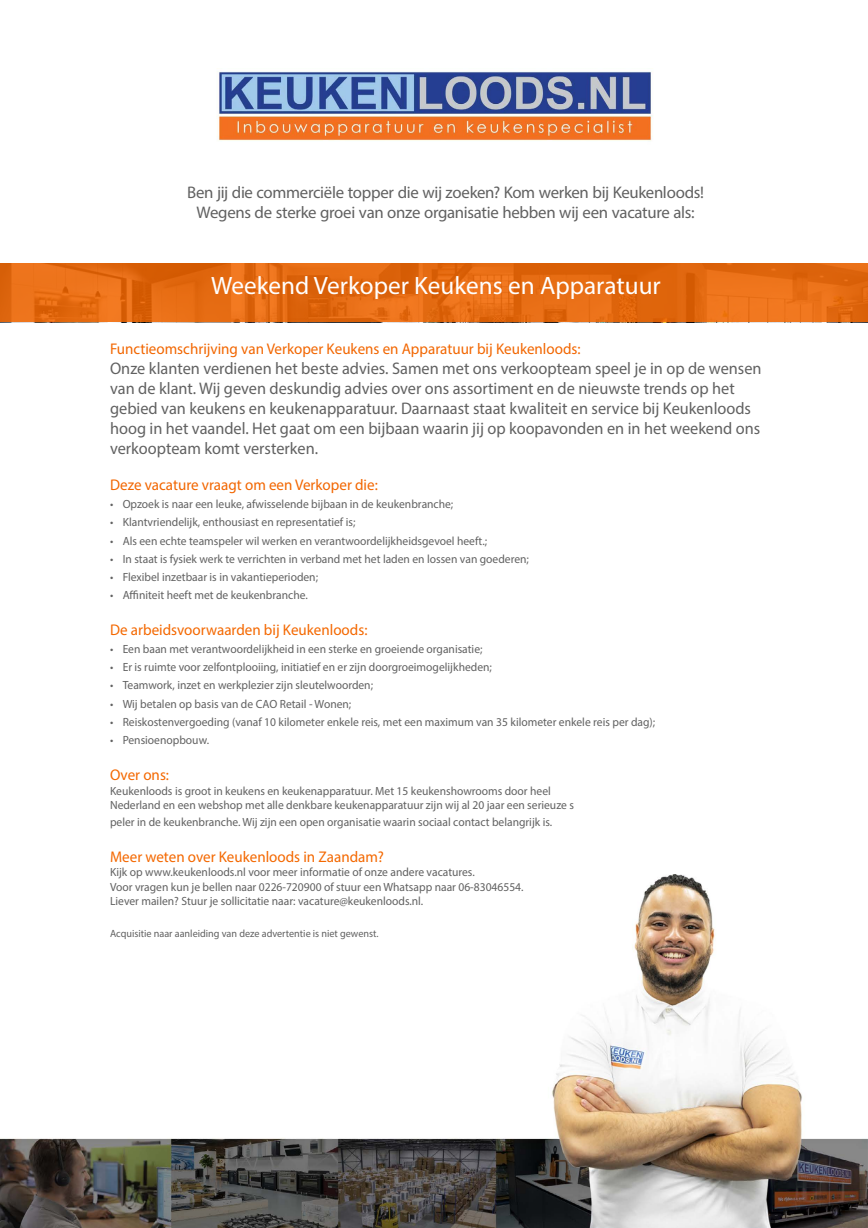
<style>
.page{position:relative;width:868px;height:1228px;background:#fff}
.page>*{position:absolute;margin:0;border:0;box-sizing:border-box;transform-origin:0 0}
.t1{font:25.2px "Myriad Pro";color:#fff}
.t2{font:16.8px/20.2px "Myriad Pro";color:#616161}
.t3{font:16.8px/20.2px "Myriad Pro";letter-spacing:-.02em;color:#616161;text-align:center}
.t4{font:15.5px "Myriad Pro";color:#f26600}
.t5{font:15.5px "Myriad Pro";color:#f46800}
.t6{font:11.9px/14.3px "Myriad Pro";color:#616161}
.t7{font:10.5px "Myriad Pro";color:#616161}
</style>
<div class="page">
<img style="left:0;top:874px;width:868px;height:354px">
<svg style="left:0;top:263px;width:868px;height:59px;background:#e46a11"></svg>
<img style="left:218px;top:71px;width:434px;height:70px">
<h2 class="t3" style="left:187px;top:182px;width:518px">Ben jij die commerciële topper die wij zoeken? Kom werken bij Keukenloods!<br>Wegens de sterke groei van onze organisatie hebben wij een vacature als:</h2>
<h1 class="t1" style="left:211px;top:270px;width:451px">Weekend Verkoper Keukens en Apparatuur</h1>
<h3 class="t4" style="left:110px;top:339px;width:472px">Functieomschrijving van Verkoper Keukens en Apparatuur bij Keukenloods:</h3>
<p class="t2" style="left:110px;top:358px;width:653px">Onze klanten verdienen het beste advies. Samen met ons verkoopteam speel je in op de wensen van de klant. Wij geven deskundig advies over ons assortiment en de nieuwste trends op het gebied van keukens en keukenapparatuur. Daarnaast staat kwaliteit en service bij Keukenloods hoog in het vaandel. Het gaat om een bijbaan waarin jij op koopavonden en in het weekend ons verkoopteam komt versterken.</p>
<h3 class="t4" style="left:110px;top:476px;width:269px">Deze vacature vraagt om een Verkoper die:</h3>
<p class="t6" style="left:110px;top:497px;width:345px">• Opzoek is naar een leuke, afwisselende bijbaan in de keukenbranche;</p>
<p class="t6" style="left:110px;top:515px;width:247px">• Klantvriendelijk, enthousiast en representatief is;</p>
<p class="t6" style="left:110px;top:533px;width:379px">• Als een echte teamspeler wil werken en verantwoordelijkheidsgevoel heeft.;</p>
<p class="t6" style="left:110px;top:551px;width:420px">• In staat is fysiek werk te verrichten in verband met het laden en lossen van goederen;</p>
<p class="t6" style="left:110px;top:569px;width:210px">• Flexibel inzetbaar is in vakantieperioden;</p>
<p class="t6" style="left:110px;top:587px;width:199px">• Affiniteit heeft met de keukenbranche.</p>
<h3 class="t5" style="left:110px;top:620px;width:259px">De arbeidsvoorwaarden bij Keukenloods:</h3>
<p class="t6" style="left:110px;top:642px;width:374px">• Een baan met verantwoordelijkheid in een sterke en groeiende organisatie;</p>
<p class="t6" style="left:110px;top:660px;width:383px">• Er is ruimte voor zelfontplooiing, initiatief en er zijn doorgroeimogelijkheden;</p>
<p class="t6" style="left:110px;top:678px;width:265px">• Teamwork, inzet en werkplezier zijn sleutelwoorden;</p>
<p class="t6" style="left:110px;top:696px;width:243px">• Wij betalen op basis van de CAO Retail - Wonen;</p>
<p class="t6" style="left:110px;top:714px;width:547px">• Reiskostenvergoeding (vanaf 10 kilometer enkele reis, met een maximum van 35 kilometer enkele reis per dag);</p>
<p class="t6" style="left:110px;top:732px;width:101px">• Pensioenopbouw.</p>
<h3 class="t5" style="left:110px;top:765px;width:61px">Over ons:</h3>
<p class="t6" style="left:110px;top:783px;width:465px">Keukenloods is groot in keukens en keukenapparatuur. Met 15 keukenshowrooms door heel<br>Nederland en een webshop met alle denkbare keukenapparatuur zijn wij al 20 jaar een serieuze s</p>
<p class="t6" style="left:110px;top:815px;width:444px">peler in de keukenbranche. Wij zijn een open organisatie waarin sociaal contact belangrijk is.</p>
<h3 class="t5" style="left:110px;top:847px;width:276px">Meer weten over Keukenloods in Zaandam?</h3>
<p class="t6" style="left:110px;top:865px;width:415px">Kijk op www.keukenloods.nl voor meer informatie of onze andere vacatures.<br>Voor vragen kun je bellen naar 0226-720900 of stuur een Whatsapp naar 06-83046554.<br>Liever mailen? Stuur je sollicitatie naar: vacature@keukenloods.nl.</p>
<p class="t7" style="left:110px;top:927px;width:270px">Acquisitie naar aanleiding van deze advertentie is niet gewenst.</p>
</div>
